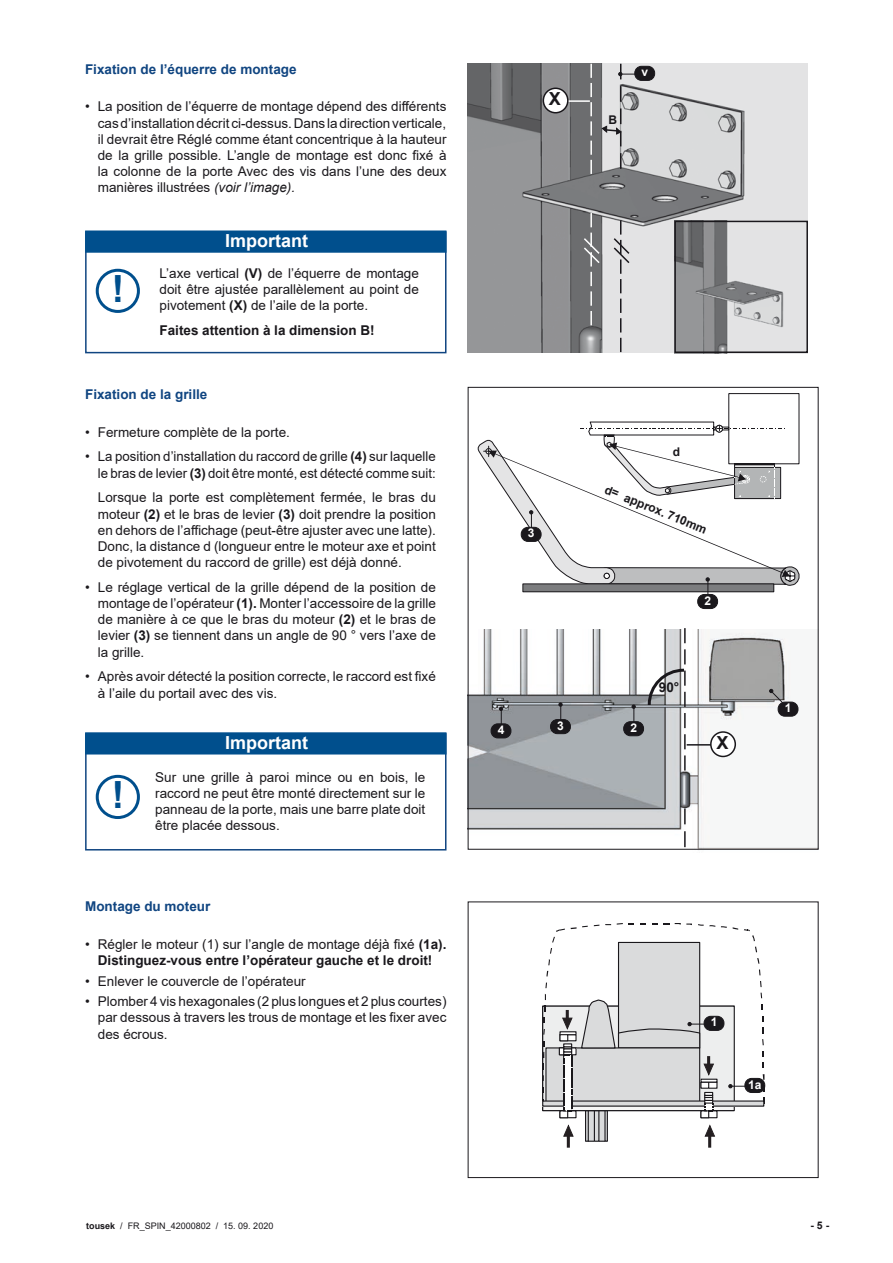
<style>
.page{position:relative;width:893px;height:1263px;background:#fff}
.page>*{position:absolute;margin:0;border:0;box-sizing:border-box;transform-origin:0 0}
.t1{font:700 37.5px "Arial";color:#004f8d}
.t2{font:700 18px "Arial";color:#fff}
.t3{font:700 18px "Arial";color:#1a181c}
.t4{font:13.5px/16.2px "Arial";color:#1a181c;text-align:justify}
.t5{font:700 13.5px/16.2px "Arial";color:#1a181c;text-align:center}
.t6{font:700 13.5px "Arial";color:#104581}
.t7{font:700 12px "Arial";color:#1a181c}
.t8{font:700 12px "Arial";color:#fff}
.t9{font:700 10.5px "Arial";color:#1a181c}
.t10{font:9px "Arial";color:#1a181c}
.s1{font-style:italic}
.s2{font-weight:700}
.s3{font-weight:400}
</style>
<div class="page">
<div style="left:618px;top:942px;width:82px;height:106px;background:#dadbdc"></div>
<div style="left:618px;top:942px;width:82px;height:106px;border:1px solid #1a181c"></div>
<svg style="left:617px;top:923px;width:17px;height:2px"></svg>
<svg style="left:675px;top:923px;width:17px;height:2px"></svg>
<svg style="left:698px;top:924px;width:17px;height:3px"></svg>
<svg style="left:721px;top:926px;width:6px;height:2px"></svg>
<svg style="left:744px;top:929px;width:13px;height:23px"></svg>
<svg style="left:757px;top:958px;width:3px;height:17px"></svg>
<svg style="left:760px;top:981px;width:2px;height:6px"></svg>
<svg style="left:762px;top:1016px;width:1px;height:17px"></svg>
<svg style="left:762px;top:1039px;width:2px;height:6px"></svg>
<svg style="left:548px;top:959px;width:2px;height:6px"></svg>
<svg style="left:552px;top:926px;width:36px;height:16px"></svg>
<div style="left:543px;top:1101px;width:221px;height:5px;background:#dadbdc"></div>
<img style="left:468px;top:64px;width:340px;height:289px">
<img style="left:675px;top:220px;width:133px;height:130px">
<svg style="left:590px;top:64px;width:2px;height:110px"></svg>
<svg style="left:582px;top:213px;width:19px;height:112px;background:#79797b"></svg>
<svg style="left:612px;top:220px;width:19px;height:132px;background:#d1d1d2"></svg>
<hr style="left:565px;top:100px;width:25px;height:2px;background:#fff">
<div style="left:543px;top:88px;width:25px;height:25px;background:#fff;border-radius:50%"></div>
<div style="left:543px;top:88px;width:26px;height:25px;border:2px solid #1a181c;border-radius:50%"></div>
<div style="left:635px;top:66px;width:20px;height:14px;background:#1a181c;border-radius:7px"></div>
<div style="left:634px;top:66px;width:21px;height:15px;border:1px solid #1a181c;border-radius:7px"></div>
<div style="left:674px;top:221px;width:134px;height:132px;border:2px solid #1a181c"></div>
<svg style="left:602px;top:64px;width:34px;height:105px;background:#c9c9ca"></svg>
<img style="left:470px;top:629px;width:346px;height:219px">
<svg style="left:684px;top:808px;width:2px;height:39px"></svg>
<hr style="left:687px;top:744px;width:25px;height:2px;background:#1a181c">
<div style="left:711px;top:732px;width:24px;height:24px;background:#fff;border-radius:50%"></div>
<div style="left:710px;top:731px;width:26px;height:26px;border:2px solid #1a181c;border-radius:50%"></div>
<div style="left:624px;top:722px;width:20px;height:14px;background:#1a181c;border-radius:7px"></div>
<div style="left:623px;top:721px;width:21px;height:15px;border:1px solid #1a181c;border-radius:7px"></div>
<svg style="left:632px;top:705px;width:4px;height:17px"></svg>
<div style="left:778px;top:702px;width:20px;height:14px;background:#1a181c;border-radius:7px"></div>
<div style="left:778px;top:702px;width:20px;height:14px;border:1px solid #1a181c;border-radius:7px"></div>
<svg style="left:769px;top:689px;width:15px;height:15px"></svg>
<div style="left:551px;top:719px;width:19px;height:15px;background:#1a181c;border-radius:7px"></div>
<div style="left:550px;top:719px;width:21px;height:15px;border:1px solid #1a181c;border-radius:7px"></div>
<svg style="left:558px;top:702px;width:5px;height:18px"></svg>
<div style="left:491px;top:724px;width:20px;height:14px;background:#1a181c;border-radius:7px"></div>
<div style="left:491px;top:723px;width:20px;height:15px;border:1px solid #1a181c;border-radius:7px"></div>
<svg style="left:499px;top:707px;width:4px;height:17px"></svg>
<svg style="left:648px;top:628px;width:38px;height:142px"></svg>
<div style="left:698px;top:594px;width:20px;height:14px;background:#1a181c;border-radius:7px"></div>
<div style="left:697px;top:594px;width:21px;height:15px;border:1px solid #1a181c;border-radius:7px"></div>
<svg style="left:477px;top:393px;width:323px;height:202px"></svg>
<div style="left:745px;top:1078px;width:20px;height:14px;background:#1a181c;border-radius:7px"></div>
<div style="left:744px;top:1078px;width:21px;height:15px;border:1px solid #1a181c;border-radius:7px"></div>
<svg style="left:542px;top:994px;width:207px;height:154px"></svg>
<div style="left:85px;top:733px;width:361px;height:117px;background:#fff;border:2px solid #104581"></div>
<div style="left:85px;top:732px;width:361px;height:22px;background:#004f8d;border:3px solid #004f8d"></div>
<div style="left:96px;top:775px;width:44px;height:44px;border:3px solid #004f8d;border-radius:50%"></div>
<div style="left:85px;top:231px;width:361px;height:122px;background:#fff;border:2px solid #104581"></div>
<div style="left:85px;top:230px;width:361px;height:23px;background:#004f8d;border:3px solid #004f8d"></div>
<div style="left:96px;top:269px;width:44px;height:44px;border:3px solid #004f8d;border-radius:50%"></div>
<p class="t6" style="left:85px;top:59px;width:213px">Fixation de l’équerre de montage</p>
<p class="t4" style="left:98px;top:98px;width:350px;text-indent:-13px">• La position de l’équerre de montage dépend des différents cas d’installation décrit ci-dessus. Dans la direction verticale, il devrait être Réglé comme étant concentrique à la hauteur de la grille possible. L’angle de montage est donc fixé à la colonne de la porte Avec des vis dans l’une des deux manières illustrées <span class="s1">(voir l’image).</span></p>
<h2 class="t2" style="left:225px;top:228px;width:84px">Important</h2>
<h1 class="t1" style="left:112px;top:262px;width:14px">!</h1>
<p class="t4" style="left:159px;top:265px;width:261px">L’axe vertical <span class="s2">(V)</span> de l’équerre de montage doit être ajustée parallèlement au point de pivotement <span class="s2">(X)</span> de l’aile de la porte.</p>
<p class="t5" style="left:159px;top:322px;width:217px">Faites attention à la dimension B!</p>
<p class="t6" style="left:85px;top:385px;width:124px">Fixation de la grille</p>
<p class="t4" style="left:85px;top:424px;width:206px">• Fermeture complète de la porte.</p>
<p class="t4" style="left:85px;top:448px;width:352px;text-align:right">• La position d’installation du raccord de grille <span class="s2">(4)</span> sur laquelle le bras de levier <span class="s2">(3)</span> doit être monté, est détecté comme suit:</p>
<p class="t4" style="left:98px;top:489px;width:340px">Lorsque la porte est complètement fermée, le bras du moteur <span class="s2">(2)</span> et le bras de levier <span class="s2">(3)</span> doit prendre la position en dehors de l’affichage (peut-être ajuster avec une latte).<br>Donc, la distance d (longueur entre le moteur axe et point de pivotement du raccord de grille) est déjà donné.</p>
<p class="t4" style="left:98px;top:579px;width:340px;text-indent:-13px">• Le réglage vertical de la grille dépend de la position de montage de l’opérateur <span class="s2">(1).</span> Monter l’accessoire de la grille de manière à ce que le bras du moteur <span class="s2">(2)</span> et le bras de levier <span class="s2">(3)</span> se tiennent dans un angle de 90 ° vers l’axe de la grille.</p>
<p class="t4" style="left:98px;top:668px;width:340px;text-indent:-13px">• Après avoir détecté la position correcte, le raccord est fixé à l’aile du portail avec des vis.</p>
<h2 class="t2" style="left:225px;top:730px;width:84px">Important</h2>
<h1 class="t1" style="left:112px;top:768px;width:14px">!</h1>
<p class="t4" style="left:155px;top:769px;width:272px">Sur une grille à paroi mince ou en bois, le raccord ne peut être monté directement sur le panneau de la porte, mais une barre plate doit être placée dessous.</p>
<p class="t6" style="left:85px;top:897px;width:127px">Montage du moteur</p>
<p class="t5" style="left:85px;top:936px;width:363px"><span class="s3">• Régler le moteur (1) sur l’angle de montage déjà fixé</span> (1a).<br>Distinguez-vous entre l’opérateur gauche et le droit!</p>
<p class="t4" style="left:85px;top:973px;width:222px">• Enlever le couvercle de l’opérateur</p>
<p class="t4" style="left:98px;top:993px;width:350px;text-indent:-13px">• Plomber 4 vis hexagonales (2 plus longues et 2 plus courtes) par dessous à travers les trous de montage et les fixer avec des écrous.</p>
<h2 class="t3" style="left:549px;top:86px;width:14px">X</h2>
<p class="t7" style="left:608px;top:111px;width:10px">B</p>
<p class="t8" style="left:641px;top:64px;width:8px">v</p>
<p class="t8" style="left:528px;top:525px;width:8px">3</p>
<p class="t8" style="left:498px;top:721px;width:8px">4</p>
<p class="t8" style="left:557px;top:717px;width:8px">3</p>
<p class="t7" style="left:673px;top:443px;width:9px">d</p>
<p class="t7" style="left:608px;top:481px;width:111px;rotate:22deg">d= approx. 710mm</p>
<p class="t8" style="left:704px;top:592px;width:8px">2</p>
<p class="t8" style="left:630px;top:719px;width:8px">2</p>
<p class="t5" style="left:659px;top:679px;width:22px">90°</p>
<h2 class="t3" style="left:716px;top:730px;width:14px">X</h2>
<p class="t8" style="left:785px;top:699px;width:8px">1</p>
<p class="t8" style="left:711px;top:1014px;width:8px">1</p>
<p class="t8" style="left:748px;top:1076px;width:15px">1a</p>
<p class="t10" style="left:86px;top:1219px;width:189px"><span class="s2">tousek</span> / FR_SPIN_42000802 / 15. 09. 2020</p>
<p class="t9" style="left:810px;top:1218px;width:20px">-5-</p>
</div>
